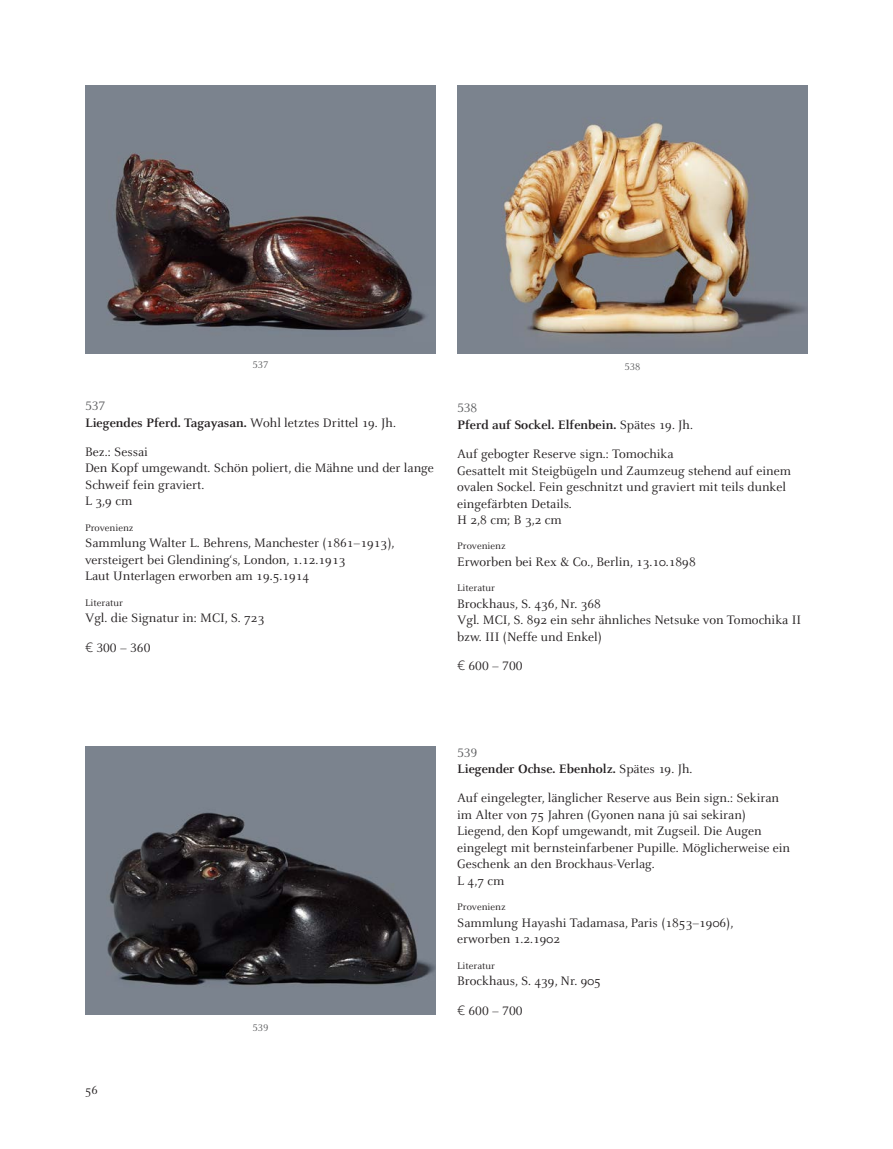
<style>
.page{position:relative;width:893px;height:1149px;background:#fff}
.page>*{position:absolute;margin:0;border:0;box-sizing:border-box;transform-origin:0 0}
.t1{font:13.5px/16.5px "Celeste";color:#231f20}
.t2{font:13.5px "Celeste Caps";color:#231f20}
.t3{font:13.5px "Celeste Caps";color:#57585a}
.t4{font:12.75px "Celeste";color:#231f20}
.t5{font:10.5px "Celeste";color:#231f20}
.t6{font:10.5px "Celeste Caps";color:#57585a}
.s1{font-weight:700}
.s2{font-family:"Akkurat";font-weight:300}
</style>
<div class="page">
<img style="left:85px;top:85px;width:351px;height:268px">
<img style="left:457px;top:85px;width:351px;height:268px">
<img style="left:85px;top:746px;width:351px;height:268px">
<p class="t6" style="left:253px;top:360px;width:17px">537</p>
<p class="t6" style="left:625px;top:361px;width:17px">538</p>
<p class="t3" style="left:85px;top:399px;width:22px">537</p>
<p class="t1" style="left:85px;top:408px;width:312px;line-height:29.2px"><span class="s1">Liegendes Pferd. Tagayasan.</span> Wohl letztes Drittel 19. Jh.<br>Bez.: Sessai</p>
<p class="t1" style="left:85px;top:460px;width:350px">Den Kopf umgewandt. Schön poliert, die Mähne und der lange<br>Schweif fein graviert.<br>L 3,9 cm</p>
<p class="t5" style="left:85px;top:522px;width:50px">Provenienz</p>
<p class="t1" style="left:85px;top:535px;width:311px">Sammlung Walter L. Behrens, Manchester (1861–1913), versteigert bei Glendining‘s, London, 1.12.1913<br>Laut Unterlagen erworben am 19.5.1914</p>
<p class="t5" style="left:85px;top:597px;width:39px">Literatur</p>
<p class="t1" style="left:85px;top:610px;width:181px">Vgl. die Signatur in: MCI, S. 723</p>
<p class="t2" style="left:85px;top:640px;width:67px"><span class="s2">€</span> 300 – 360</p>
<p class="t3" style="left:457px;top:401px;width:22px">538</p>
<p class="t1" style="left:457px;top:410px;width:237px;line-height:29.2px"><span class="s1">Pferd auf Sockel. Elfenbein.</span> Spätes 19. Jh.<br>Auf gebogter Reserve sign.: Tomochika</p>
<p class="t1" style="left:457px;top:462px;width:335px">Gesattelt mit Steigbügeln und Zaumzeug stehend auf einem ovalen Sockel. Fein geschnitzt und graviert mit teils dunkel eingefärbten Details.<br>H 2,8 cm; B 3,2 cm</p>
<p class="t5" style="left:457px;top:540px;width:50px">Provenienz</p>
<p class="t1" style="left:457px;top:554px;width:240px">Erworben bei Rex &amp; Co., Berlin, 13.10.1898</p>
<p class="t5" style="left:457px;top:582px;width:39px">Literatur</p>
<p class="t1" style="left:457px;top:595px;width:346px">Brockhaus, S. 436, Nr. 368<br>Vgl. MCI, S. 892 ein sehr ähnliches Netsuke von Tomochika II bzw. III (Neffe und Enkel)</p>
<p class="t2" style="left:457px;top:659px;width:67px"><span class="s2">€</span> 600 – 700</p>
<p class="t4" style="left:85px;top:1083px;width:14px">56</p>
<p class="t6" style="left:253px;top:1022px;width:17px">539</p>
<p class="t3" style="left:457px;top:745px;width:22px">539</p>
<p class="t1" style="left:457px;top:754px;width:324px;line-height:29.2px"><span class="s1">Liegender Ochse. Ebenholz.</span> Spätes 19. Jh.<br>Auf eingelegter, länglicher Reserve aus Bein sign.: Sekiran</p>
<p class="t1" style="left:457px;top:806px;width:334px">im Alter von 75 Jahren (Gyonen nana jû sai sekiran)<br>Liegend, den Kopf umgewandt, mit Zugseil. Die Augen eingelegt mit bernsteinfarbener Pupille. Möglicherweise ein Geschenk an den Brockhaus-Verlag.<br>L 4,7 cm</p>
<p class="t5" style="left:457px;top:901px;width:50px">Provenienz</p>
<p class="t1" style="left:457px;top:914px;width:278px">Sammlung Hayashi Tadamasa, Paris (1853–1906), erworben 1.2.1902</p>
<p class="t5" style="left:457px;top:959px;width:39px">Literatur</p>
<p class="t1" style="left:457px;top:972px;width:145px">Brockhaus, S. 439, Nr. 905</p>
<p class="t2" style="left:457px;top:1003px;width:67px"><span class="s2">€</span> 600 – 700</p>
</div>
